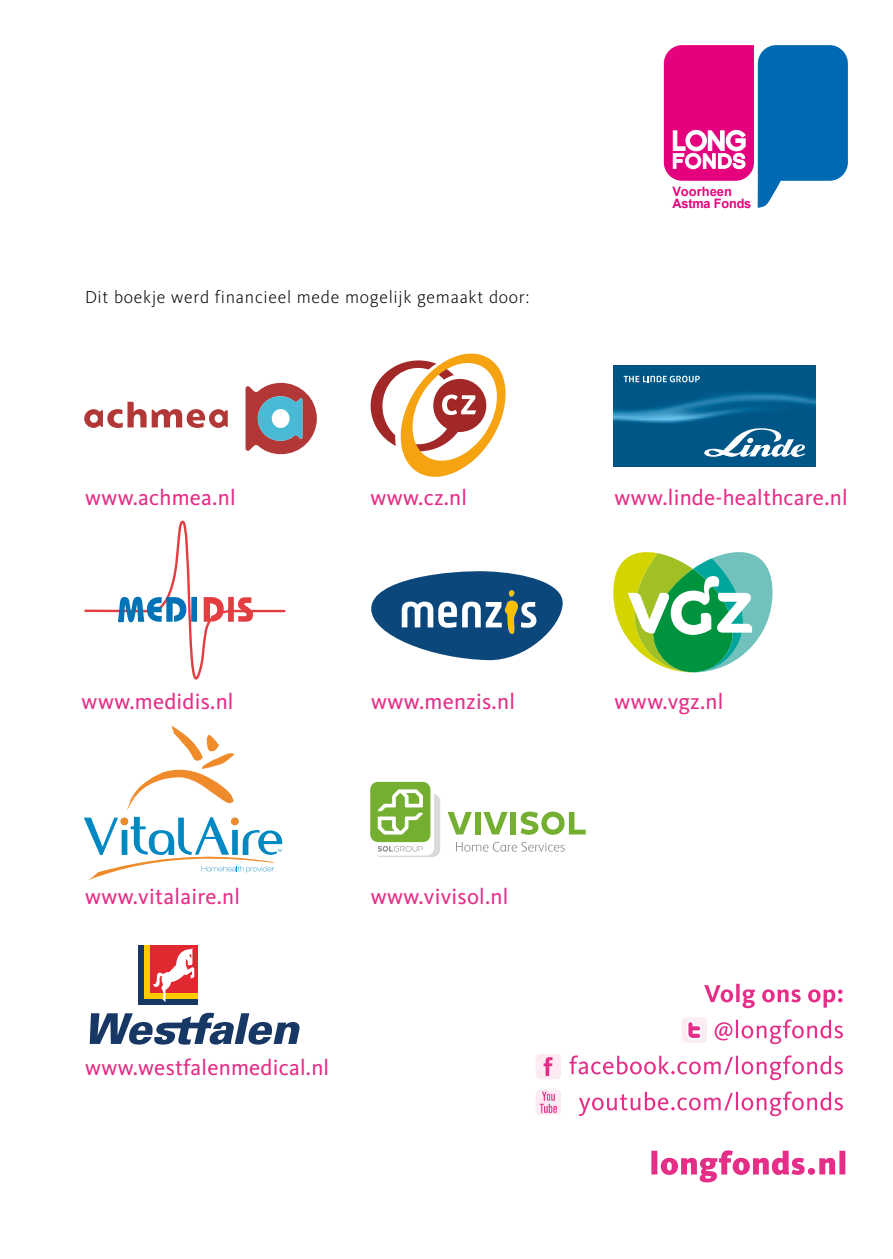
<style>
.page{position:relative;width:893px;height:1259px;background:#fff}
.page>*{position:absolute;margin:0;border:0;box-sizing:border-box;transform-origin:0 0}
.t1{font:22.5px "Kievit OT";letter-spacing:.01em;color:#e42e87}
.t2{font:300 18px "Kievit OT";letter-spacing:.04em;color:#000}
.t3{font:700 12.9px "Arial";letter-spacing:-.01em;color:#e5007d}
.t4{font:700 12.9px "Arial";color:#e6077f}
</style>
<div class="page">
<svg style="left:664px;top:45px;width:184px;height:163px"></svg>
<svg style="left:371px;top:353px;width:135px;height:124px"></svg>
<img style="left:614px;top:366px;width:201px;height:100px">
<svg style="left:704px;top:428px;width:101px;height:29px"></svg>
<svg style="left:624px;top:376px;width:76px;height:6px"></svg>
<svg style="left:84px;top:520px;width:202px;height:159px"></svg>
<svg style="left:371px;top:571px;width:192px;height:90px"></svg>
<div style="left:138px;top:945px;width:60px;height:60px;background:#173764"></div>
<div style="left:145px;top:945px;width:53px;height:53px;background:#ffca00"></div>
<div style="left:150px;top:945px;width:48px;height:48px;background:#df2830"></div>
<svg style="left:153px;top:948px;width:41px;height:54px"></svg>
<svg style="left:90px;top:1012px;width:210px;height:32px"></svg>
<svg style="left:448px;top:812px;width:24px;height:22px"></svg>
<div style="left:475px;top:812px;width:5px;height:22px;background:#75af32"></div>
<svg style="left:483px;top:812px;width:25px;height:22px"></svg>
<div style="left:511px;top:812px;width:5px;height:22px;background:#75af32"></div>
<svg style="left:521px;top:811px;width:65px;height:24px"></svg>
<div style="left:370px;top:782px;width:60px;height:60px;background:#75af32;border-radius:8px"></div>
<svg style="left:377px;top:789px;width:63px;height:68px"></svg>
<svg style="left:456px;top:842px;width:109px;height:9px"></svg>
<svg style="left:84px;top:402px;width:144px;height:26px"></svg>
<svg style="left:246px;top:383px;width:71px;height:71px"></svg>
<svg style="left:651px;top:1150px;width:194px;height:32px"></svg>
<svg style="left:579px;top:1091px;width:264px;height:25px"></svg>
<svg style="left:569px;top:1055px;width:274px;height:25px"></svg>
<svg style="left:715px;top:1019px;width:128px;height:25px"></svg>
<svg style="left:704px;top:983px;width:138px;height:25px"></svg>
<div style="left:536px;top:1054px;width:25px;height:25px;background:#fdebf3;border-radius:4px"></div>
<svg style="left:544px;top:1057px;width:9px;height:19px"></svg>
<div style="left:682px;top:1017px;width:25px;height:25px;background:#fdebf3;border-radius:4px"></div>
<svg style="left:687px;top:1021px;width:15px;height:18px"></svg>
<div style="left:536px;top:1089px;width:25px;height:26px;background:#fdebf3;border-radius:4px"></div>
<svg style="left:540px;top:1091px;width:17px;height:22px"></svg>
<svg style="left:613px;top:552px;width:160px;height:121px"></svg>
<svg style="left:127px;top:725px;width:107px;height:85px"></svg>
<svg style="left:84px;top:817px;width:198px;height:63px"></svg>
<div style="left:121px;top:817px;width:7px;height:8px;background:#ef8b2a;border-radius:50%"></div>
<div style="left:231px;top:817px;width:8px;height:8px;background:#ef8b2a;border-radius:50%"></div>
<p class="t2" style="left:85px;top:286px;width:446px">Dit boekje werd financieel mede mogelijk gemaakt door:</p>
<p class="t4" style="left:672px;top:182px;width:61px">Voorheen</p>
<p class="t3" style="left:672px;top:194px;width:80px">Astma Fonds</p>
<p class="t1" style="left:85px;top:484px;width:152px">www.achmea.nl</p>
<p class="t1" style="left:370px;top:484px;width:98px">www.cz.nl</p>
<p class="t1" style="left:615px;top:484px;width:235px">www.linde-healthcare.nl</p>
<p class="t1" style="left:82px;top:688px;width:153px">www.medidis.nl</p>
<p class="t1" style="left:371px;top:688px;width:145px">www.menzis.nl</p>
<p class="t1" style="left:615px;top:688px;width:110px">www.vgz.nl</p>
<p class="t1" style="left:85px;top:883px;width:157px">www.vitalaire.nl</p>
<p class="t1" style="left:371px;top:883px;width:139px">www.vivisol.nl</p>
<p class="t1" style="left:85px;top:1053px;width:246px">www.westfalenmedical.nl</p>
</div>
